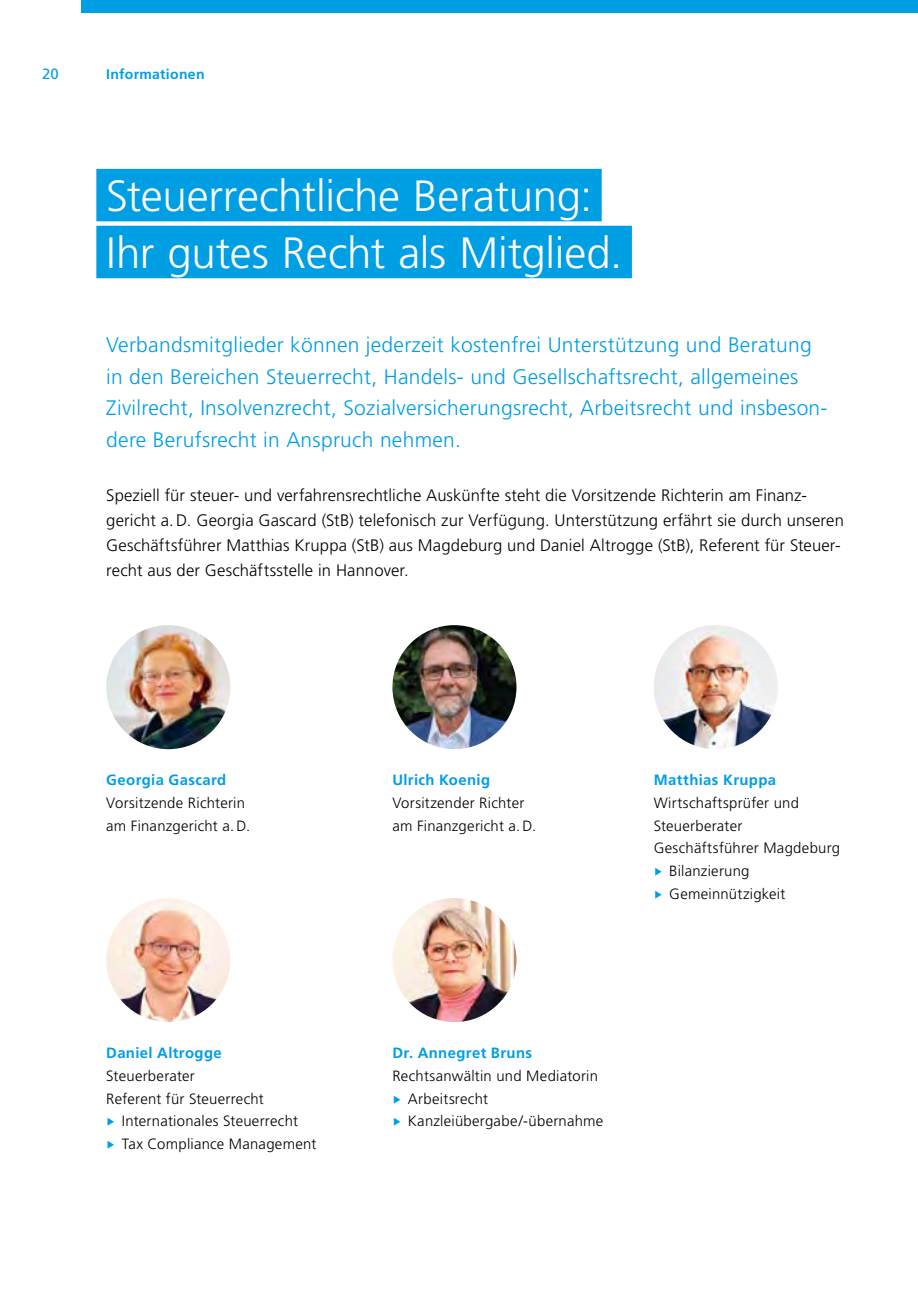
<style>
.page{position:relative;width:918px;height:1290px;background:#fff}
.page>*{position:absolute;margin:0;border:0;box-sizing:border-box;transform-origin:0 0}
.t1{font:300 43.75px/56.9px "Frutiger LT Std";letter-spacing:-.005em;color:#fff}
.t2{font:300 21px/31.5px "Frutiger LT Std";letter-spacing:.015em;color:#009ee3}
.t3{font:300 16.62px/24.8px "Frutiger LT Std";letter-spacing:.005em;color:#000}
.t4{font:300 14.88px/22.8px "Frutiger LT Std";letter-spacing:.015em;color:#000}
.t5{font:700 14.88px "Frutiger LT Std";letter-spacing:.025em;color:#009ee3}
.t6{font:14.88px "Frutiger LT Std";color:#009ee3}
.t7{font:700 14px "Frutiger LT Std";letter-spacing:.02em;color:#009ee3}
.s1{color:#009ee3}
</style>
<div class="page">
<img style="left:106px;top:625px;width:124px;height:124px;border-radius:62px">
<img style="left:392px;top:625px;width:124px;height:124px;border-radius:62px">
<img style="left:654px;top:625px;width:124px;height:124px;border-radius:62px">
<img style="left:106px;top:898px;width:124px;height:124px;border-radius:62px">
<img style="left:392px;top:898px;width:124px;height:124px;border-radius:62px">
<div style="left:96px;top:169px;width:506px;height:52px;background:#009ee3"></div>
<div style="left:96px;top:226px;width:536px;height:52px;background:#009ee3"></div>
<div style="left:81px;top:0;width:837px;height:13px;background:#009ee3"></div>
<p class="t6" style="left:42px;top:65px;width:18px">20</p>
<p class="t7" style="left:106px;top:66px;width:100px">Informationen</p>
<h1 class="t1" style="left:106px;top:168px;width:518px">Steuerrechtliche Beratung:<br>Ihr gutes Recht als Mitglied.</h1>
<p class="t2" style="left:106px;top:330px;width:723px">Verbandsmitglieder können jederzeit kostenfrei Unterstützung und Beratung in den Bereichen Steuerrecht, Handels- und Gesellschaftsrecht, allgemeines Zivilrecht, Insolvenzrecht, Sozialversicherungsrecht, Arbeitsrecht und insbeson&shy;dere Berufsrecht in Anspruch nehmen.</p>
<p class="t3" style="left:106px;top:483px;width:739px">Speziell für steuer- und verfahrensrechtliche Auskünfte steht die Vorsitzende Richterin am Finanz&shy;gericht a.D. Georgia Gascard (StB) telefonisch zur Verfügung. Unterstützung erfährt sie durch unseren Geschäftsführer Matthias Kruppa (StB) aus Magdeburg und Daniel Altrogge (StB), Referent für Steuer&shy;recht aus der Geschäftsstelle in Hannover.</p>
<p class="t5" style="left:106px;top:771px;width:122px">Georgia Gascard</p>
<p class="t4" style="left:106px;top:791px;width:145px">Vorsitzende Richterin am Finanzgericht a.D.</p>
<p class="t5" style="left:106px;top:1044px;width:117px">Daniel Altrogge</p>
<p class="t4" style="left:106px;top:1064px;width:212px">Steuerberater<br>Referent für Steuerrecht<br><span class="s1">▶</span> Internationales Steuerrecht<br><span class="s1">▶</span> Tax Compliance Management</p>
<p class="t5" style="left:392px;top:771px;width:99px">Ulrich Koenig</p>
<p class="t4" style="left:392px;top:791px;width:145px">Vorsitzender Richter am Finanzgericht a.D.</p>
<p class="t5" style="left:654px;top:771px;width:124px">Matthias Kruppa</p>
<p class="t4" style="left:654px;top:791px;width:188px">Wirtschaftsprüfer und<br>Steuerberater<br>Geschäftsführer Magdeburg <span class="s1">▶</span> Bilanzierung<br><span class="s1">▶</span> Gemeinnützigkeit</p>
<p class="t5" style="left:392px;top:1044px;width:141px">Dr. Annegret Bruns</p>
<p class="t4" style="left:392px;top:1064px;width:212px">Rechtsanwältin und Mediatorin <span class="s1">▶</span> Arbeitsrecht<br><span class="s1">▶</span> Kanzleiübergabe/-übernahme</p>
</div>
